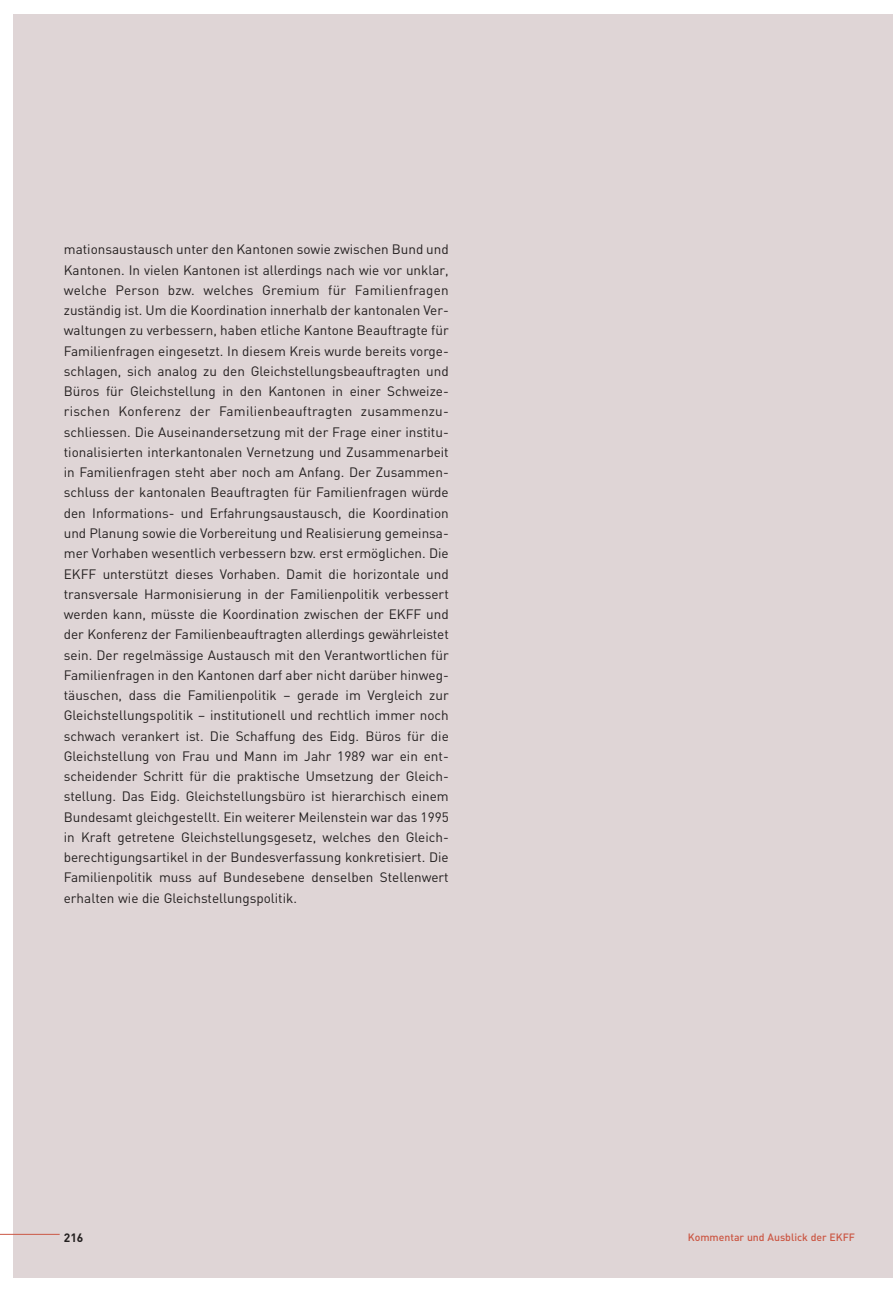
<style>
.page{position:relative;width:893px;height:1289px;background:#fff}
.page>*{position:absolute;margin:0;border:0;box-sizing:border-box;transform-origin:0 0}
.t1{font:13.5px/20.2px "DIN";color:#231f1f;text-align:justify}
.t2{font:700 12px "DIN";color:#231f1f}
.t3{font:500 10.5px "DIN";color:#cb5744}
</style>
<div class="page">
<div style="left:13px;top:14px;width:879px;height:1263px;background:#dfd5d6"></div>
<hr style="left:0;top:1234px;width:60px;height:1px;background:#cb5744">
<p class="t1" style="left:64px;top:241px;width:386px">mationsaustausch unter den Kantonen sowie zwischen Bund und Kantonen. In vielen Kantonen ist allerdings nach wie vor unklar, welche Person bzw. welches Gremium für Familienfragen zuständig ist. Um die Koordination innerhalb der kantonalen Ver&shy;waltungen zu verbessern, haben etliche Kantone Beauftragte für Familienfragen eingesetzt. In diesem Kreis wurde bereits vorge&shy;schlagen, sich analog zu den Gleichstellungsbeauftragten und Büros für Gleichstellung in den Kantonen in einer Schweize&shy;rischen Konferenz der Familienbeauftragten zusammenzu&shy;schliessen. Die Auseinandersetzung mit der Frage einer institu&shy;tionalisierten interkantonalen Vernetzung und Zusammenarbeit in Familienfragen steht aber noch am Anfang. Der Zusammen&shy;schluss der kantonalen Beauftragten für Familienfragen würde den Informations- und Erfahrungsaustausch, die Koordination und Planung sowie die Vorbereitung und Realisierung gemeinsa&shy;mer Vorhaben wesentlich verbessern bzw. erst ermöglichen. Die EKFF unterstützt dieses Vorhaben. Damit die horizontale und transversale Harmonisierung in der Familienpolitik verbessert werden kann, müsste die Koordination zwischen der EKFF und der Konferenz der Familienbeauftragten allerdings gewährleistet sein. Der regelmässige Austausch mit den Verantwortlichen für Familienfragen in den Kantonen darf aber nicht darüber hinweg&shy;täuschen, dass die Familienpolitik – gerade im Vergleich zur Gleichstellungspolitik – institutionell und rechtlich immer noch schwach verankert ist. Die Schaffung des Eidg. Büros für die Gleichstellung von Frau und Mann im Jahr 1989 war ein ent&shy;scheidender Schritt für die praktische Umsetzung der Gleich&shy;stellung. Das Eidg. Gleichstellungsbüro ist hierarchisch einem Bundesamt gleichgestellt. Ein weiterer Meilenstein war das 1995 in Kraft getretene Gleichstellungsgesetz, welches den Gleich&shy;berechtigungsartikel in der Bundesverfassung konkretisiert. Die Familienpolitik muss auf Bundesebene denselben Stellenwert erhalten wie die Gleichstellungspolitik.</p>
<p class="t2" style="left:64px;top:1233px;width:21px">216</p>
<p class="t3" style="left:687px;top:1233px;width:169px">Kommentar und Ausblick der EKFF</p>
</div>
